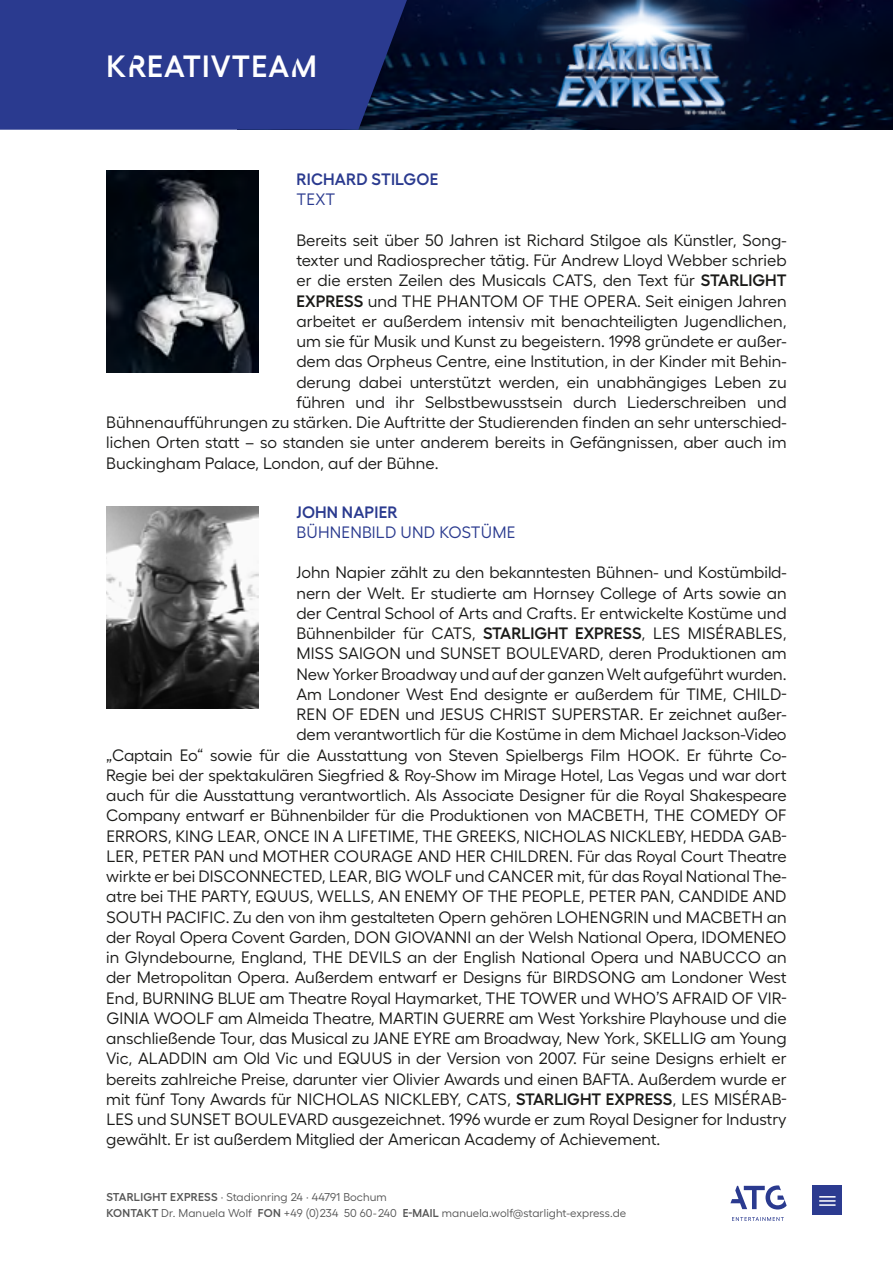
<style>
.page{position:relative;width:893px;height:1263px;background:#fff}
.page>*{position:absolute;margin:0;border:0;box-sizing:border-box;transform-origin:0 0}
.t1{font:600 30.75px "Fellix";letter-spacing:.035em;color:#fff}
.t2{font:16.5px "Fellix";letter-spacing:-.005em;color:#1a1a18}
.t3{font:600 16.5px "Fellix";letter-spacing:.01em;color:#2a3a8f}
.t4{font:16.5px "Fellix";letter-spacing:.01em;color:#2a3a8f}
.t5{font:11.4px/15.8px "Fellix";letter-spacing:.01em;color:#565656}
.s1{font-family:"ATG Fellix Semi Bold WEB";font-weight:400}
.s2{font-weight:600}
</style>
<div class="page">
<div style="left:812px;top:1185px;width:30px;height:30px;background:#2c3b90"></div>
<svg style="left:819px;top:1196px;width:17px;height:10px"></svg>
<svg style="left:730px;top:1185px;width:57px;height:24px"></svg>
<svg style="left:732px;top:1217px;width:52px;height:4px"></svg>
<img style="left:412px;top:0;width:481px;height:130px">
<svg style="left:501px;top:0;width:282px;height:130px;background:#020e29"></svg>
<svg style="left:0;top:0;width:412px;height:130px;background:#273788"></svg>
<img style="left:525px;top:0;width:234px;height:127px">
<img style="left:106px;top:170px;width:152px;height:202px">
<img style="left:106px;top:506px;width:152px;height:202px">
<h1 class="t1" style="left:106px;top:42px;width:212px">K<span class="s1">R</span>EATIVTEA<span class="s1">M</span></h1>
<p class="t3" style="left:297px;top:166px;width:143px">RICHARD STILGOE</p>
<p class="t4" style="left:297px;top:187px;width:40px">TEXT</p>
<p class="t2" style="left:296px;top:228px;width:492px">Bereits seit über 50 Jahren ist Richard Stilgoe als Künstler, Song-</p>
<p class="t2" style="left:296px;top:248px;width:492px">texter und Radiosprecher tätig. Für Andrew Lloyd Webber schrieb</p>
<p class="t2" style="left:296px;top:268px;width:492px">er die ersten Zeilen des Musicals CATS, den Text für <span class="s2">STARLIGHT</span></p>
<p class="t2" style="left:296px;top:288px;width:492px"><span class="s2">EXPRESS</span> und THE PHANTOM OF THE OPERA. Seit einigen Jahren</p>
<p class="t2" style="left:296px;top:309px;width:492px">arbeitet er außerdem intensiv mit benachteiligten Jugendlichen,</p>
<p class="t2" style="left:296px;top:329px;width:492px">um sie für Musik und Kunst zu begeistern. 1998 gründete er außer-</p>
<p class="t2" style="left:296px;top:349px;width:492px">dem das Orpheus Centre, eine Institution, in der Kinder mit Behin-</p>
<p class="t2" style="left:296px;top:369px;width:492px">derung dabei unterstützt werden, ein unabhängiges Leben zu</p>
<p class="t2" style="left:296px;top:390px;width:492px">führen und ihr Selbstbewusstsein durch Liederschreiben und</p>
<p class="t2" style="left:106px;top:410px;width:682px">Bühnenaufführungen zu stärken. Die Auftritte der Studierenden finden an sehr unterschied-</p>
<p class="t2" style="left:106px;top:430px;width:682px">lichen Orten statt – so standen sie unter anderem bereits in Gefängnissen, aber auch im</p>
<p class="t2" style="left:106px;top:450px;width:334px">Buckingham Palace, London, auf der Bühne.</p>
<p class="t3" style="left:297px;top:499px;width:103px">JOHN NAPIER</p>
<p class="t4" style="left:297px;top:519px;width:220px">BÜHNENBILD UND KOSTÜME</p>
<p class="t2" style="left:296px;top:560px;width:492px">John Napier zählt zu den bekanntesten Bühnen- und Kostümbild-</p>
<p class="t2" style="left:296px;top:580px;width:492px">nern der Welt. Er studierte am Hornsey College of Arts sowie an</p>
<p class="t2" style="left:296px;top:600px;width:492px">der Central School of Arts and Crafts. Er entwickelte Kostüme und</p>
<p class="t2" style="left:296px;top:621px;width:492px">Bühnenbilder für CATS, <span class="s2">STARLIGHT EXPRESS</span>, LES MISÉRABLES,</p>
<p class="t2" style="left:297px;top:641px;width:492px">MISS SAIGON und SUNSET BOULEVARD, deren Produktionen am</p>
<p class="t2" style="left:296px;top:661px;width:492px">New Yorker Broadway und auf der ganzen Welt aufgeführt wurden.</p>
<p class="t2" style="left:296px;top:681px;width:492px">Am Londoner West End designte er außerdem für TIME, CHILD-</p>
<p class="t2" style="left:297px;top:702px;width:492px">REN OF EDEN und JESUS CHRIST SUPERSTAR. Er zeichnet außer-</p>
<p class="t2" style="left:296px;top:722px;width:492px">dem verantwortlich für die Kostüme in dem Michael Jackson-Video</p>
<p class="t2" style="left:106px;top:742px;width:682px">„Captain Eo“ sowie für die Ausstattung von Steven Spielbergs Film HOOK. Er führte Co-</p>
<p class="t2" style="left:106px;top:762px;width:682px">Regie bei der spektakulären Siegfried &amp; Roy-Show im Mirage Hotel, Las Vegas und war dort</p>
<p class="t2" style="left:106px;top:783px;width:682px">auch für die Ausstattung verantwortlich. Als Associate Designer für die Royal Shakespeare</p>
<p class="t2" style="left:106px;top:803px;width:682px">Company entwarf er Bühnenbilder für die Produktionen von MACBETH, THE COMEDY OF</p>
<p class="t2" style="left:106px;top:823px;width:682px">ERRORS, KING LEAR, ONCE IN A LIFETIME, THE GREEKS, NICHOLAS NICKLEBY, HEDDA GAB-</p>
<p class="t2" style="left:106px;top:843px;width:682px">LER, PETER PAN und MOTHER COURAGE AND HER CHILDREN. Für das Royal Court Theatre</p>
<p class="t2" style="left:106px;top:864px;width:682px">wirkte er bei DISCONNECTED, LEAR, BIG WOLF und CANCER mit, für das Royal National The-</p>
<p class="t2" style="left:106px;top:884px;width:682px">atre bei THE PARTY, EQUUS, WELLS, AN ENEMY OF THE PEOPLE, PETER PAN, CANDIDE AND</p>
<p class="t2" style="left:106px;top:904px;width:682px">SOUTH PACIFIC. Zu den von ihm gestalteten Opern gehören LOHENGRIN und MACBETH an</p>
<p class="t2" style="left:106px;top:924px;width:682px">der Royal Opera Covent Garden, DON GIOVANNI an der Welsh National Opera, IDOMENEO</p>
<p class="t2" style="left:106px;top:945px;width:682px">in Glyndebourne, England, THE DEVILS an der English National Opera und NABUCCO an</p>
<p class="t2" style="left:106px;top:965px;width:682px">der Metropolitan Opera. Außerdem entwarf er Designs für BIRDSONG am Londoner West</p>
<p class="t2" style="left:106px;top:985px;width:682px">End, BURNING BLUE am Theatre Royal Haymarket, THE TOWER und WHO’S AFRAID OF VIR-</p>
<p class="t2" style="left:106px;top:1005px;width:682px">GINIA WOOLF am Almeida Theatre, MARTIN GUERRE am West Yorkshire Playhouse und die</p>
<p class="t2" style="left:106px;top:1026px;width:682px">anschließende Tour, das Musical zu JANE EYRE am Broadway, New York, SKELLIG am Young</p>
<p class="t2" style="left:106px;top:1046px;width:682px">Vic, ALADDIN am Old Vic und EQUUS in der Version von 2007. Für seine Designs erhielt er</p>
<p class="t2" style="left:106px;top:1066px;width:682px">bereits zahlreiche Preise, darunter vier Olivier Awards und einen BAFTA. Außerdem wurde er</p>
<p class="t2" style="left:106px;top:1086px;width:682px">mit fünf Tony Awards für NICHOLAS NICKLEBY, CATS, <span class="s2">STARLIGHT EXPRESS</span>, LES MISÉRAB-</p>
<p class="t2" style="left:106px;top:1107px;width:682px">LES und SUNSET BOULEVARD ausgezeichnet. 1996 wurde er zum Royal Designer for Industry</p>
<p class="t2" style="left:106px;top:1127px;width:556px">gewählt. Er ist außerdem Mitglied der American Academy of Achievement.</p>
<p class="t5" style="left:106px;top:1188px;width:521px"><span class="s2">STARLIGHT EXPRESS</span> · Stadionring 24 · 44791 Bochum<br><span class="s2">KONTAKT</span> Dr. Manuela Wolf <span class="s2">FON</span> +49 (0) 234 50 60-240 <span class="s2">E-MAIL</span> manuela.wolf@starlight-express.de</p>
</div>
